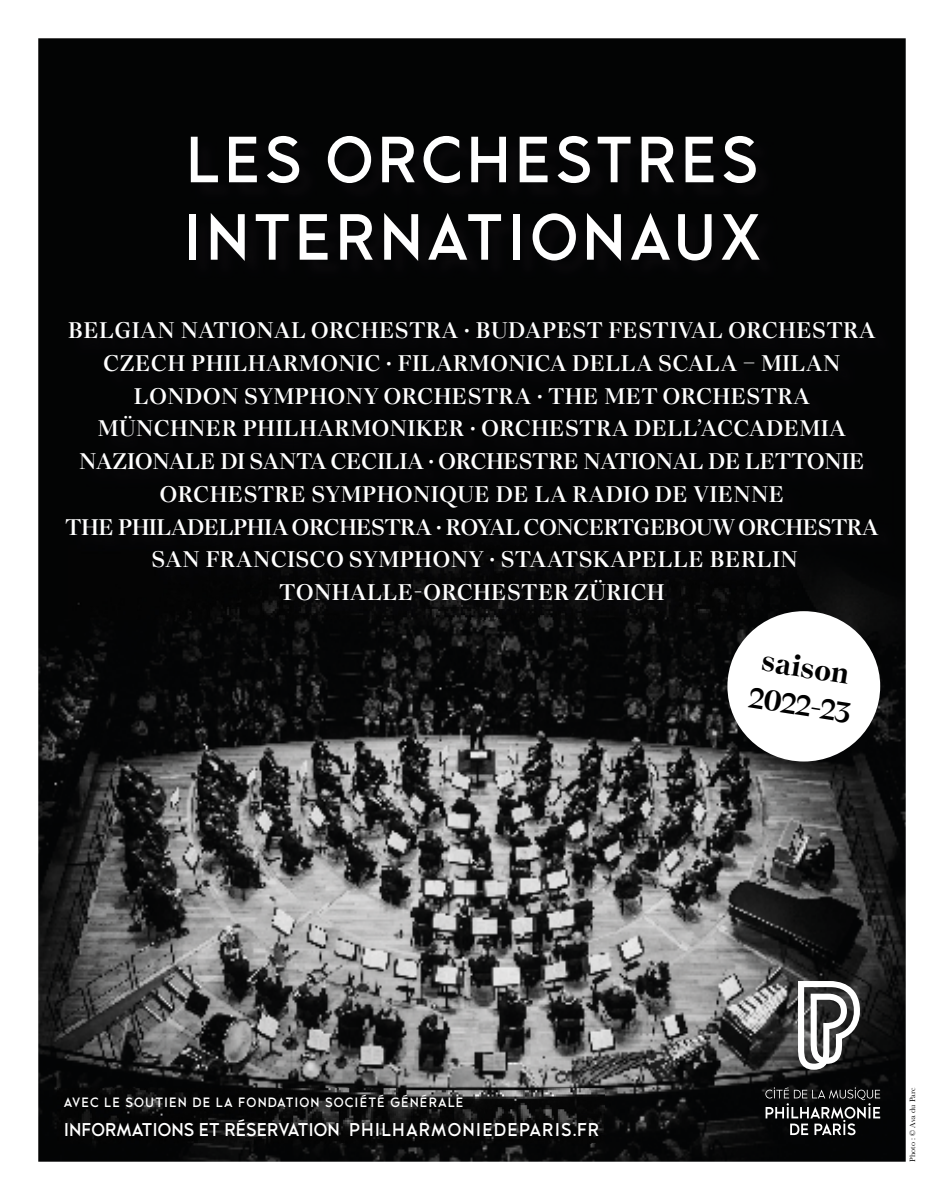
<style>
.page{position:relative;width:944px;height:1200px;background:#fff}
.page>*{position:absolute;margin:0;border:0;box-sizing:border-box;transform-origin:0 0}
.t1{font:600 65.02px/77.4px "Philharmonique";letter-spacing:.06em;color:#fff}
.t2{font:700 29.25px/38.2px "Nantes";color:#000}
.t3{font:600 22.5px/32.6px "Nantes";letter-spacing:.04em;color:#fff;text-align:center}
.t4{font:600 18.45px "Philharmonique";color:#fff}
.t5{font:600 13.5px "Philharmonique";letter-spacing:.08em;color:#fff}
.t6{font:8.1px "Baskerville";letter-spacing:.01em;color:#000}
</style>
<div class="page">
<img style="left:38px;top:38px;width:868px;height:1123px">
<div style="left:191px;top:138px;width:587px;height:141px;background:#040405"></div>
<div style="left:69px;top:324px;width:827px;height:295px;background:#040405"></div>
<div style="left:727px;top:611px;width:153px;height:150px;background:#fff;border-radius:50%"></div>
<img style="left:58px;top:1087px;width:547px;height:55px">
<svg style="left:765px;top:1087px;width:115px;height:47px;background:#373738"></svg>
<svg style="left:798px;top:980px;width:62px;height:89px"></svg>
<p class="t1" style="left:183px;top:119px;width:580px">LES ORCHESTRES<br>INTERNATIONAUX</p>
<p class="t3" style="left:66px;top:313px;width:814px">BELGIAN NATIONAL ORCHESTRA • BUDAPEST FESTIVAL ORCHESTRA CZECH PHILHARMONIC • FILARMONICA DELLA SCALA – MILAN LONDON SYMPHONY ORCHESTRA • THE MET ORCHESTRA MÜNCHNER PHILHARMONIKER • ORCHESTRA DELL’ACCADEMIA NAZIONALE DI SANTA CECILIA • ORCHESTRE NATIONAL DE LETTONIE ORCHESTRE SYMPHONIQUE DE LA RADIO DE VIENNE<br>THE PHILADELPHIA ORCHESTRA • ROYAL CONCERTGEBOUW ORCHESTRA SAN FRANCISCO SYMPHONY • STAATSKAPELLE BERLIN TONHALLE-ORCHESTER ZÜRICH</p>
<p class="t2" style="left:758px;top:639px;width:104px;rotate:9deg">saison<br>2022-23</p>
<p class="t5" style="left:64px;top:1093px;width:401px">AVEC LE SOUTIEN DE LA FONDATION SOCIÉTÉ GÉNÉRALE</p>
<p class="t4" style="left:64px;top:1118px;width:537px">INFORMATIONS ET RÉSERVATION PHILHARMONIEDEPARIS.FR</p>
<p class="t6" style="left:907px;top:1161px;width:75px;rotate:-90deg">Photo : © Ava du Parc</p>
</div>
